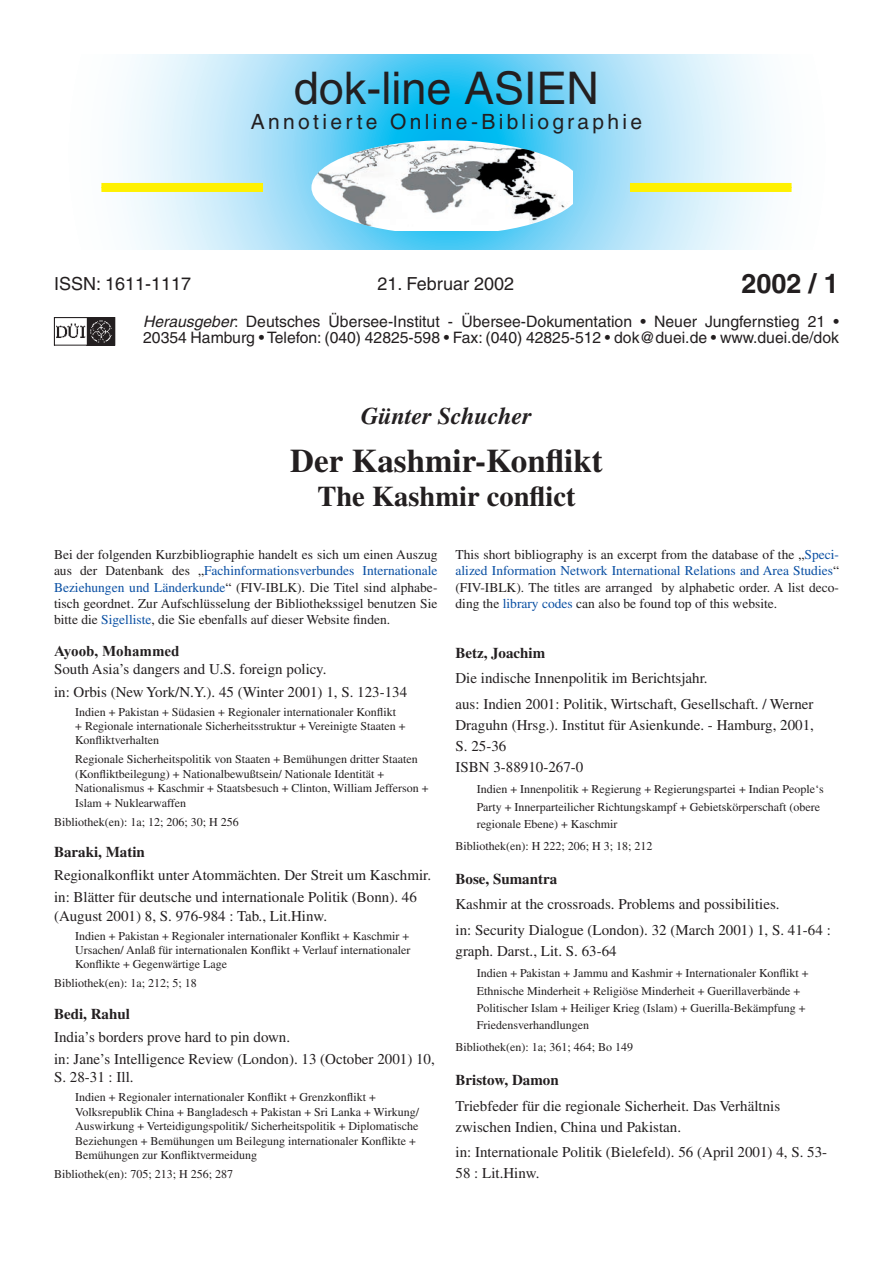
<style>
.page{position:relative;width:893px;height:1263px;background:#fff}
.page>*{position:absolute;margin:0;border:0;box-sizing:border-box;transform-origin:0 0}
.kopf-titel{font:45px "Helvetica";color:#231f20}
.titel{font:700 33px "Times";color:#231f20}
.titel-engl{font:700 28.5px "Times";color:#231f20}
.ausgabe{font:700 27px "Helvetica";color:#231f20}
.autor{font:italic 700 24px "Times";color:#231f20}
.kopf-untertitel{font:21px "Helvetica";letter-spacing:.16em;color:#231f20}
.issn{font:18px "Helvetica";color:#231f20}
.datum{font:18px "Helvetica";color:#231f20}
.herausgeber{font:15.75px/16.5px "Helvetica";color:#231f20}
.t1{font:15px/20.9px "Times";color:#231f20}
.t2{font:700 15px "Times";color:#231f20}
.t3{font:700 15px "Times New Roman";color:#231f20}
.vortext{font:13.5px/16.2px "Times";color:#231f20;text-align:justify}
.t4{font:12px/14.4px "Times";color:#231f20}
.s1{font-style:italic}
.s2{color:#094fa3}
</style>
<div class="page">
<svg style="left:122px;top:54px;width:650px;height:196px;background:#a5e1f8"></svg>
<img style="left:311px;top:140px;width:261px;height:91px">
<div style="left:101px;top:183px;width:162px;height:9px;background:#fff101"></div>
<div style="left:630px;top:183px;width:162px;height:9px;background:#fff101"></div>
<img style="left:56px;top:319px;width:57px;height:24px">
<div style="left:54px;top:317px;width:61px;height:28px;border:1px solid #231f20"></div>
<p class="kopf-titel" style="left:294px;top:62px;width:307px">dok-line ASIEN</p>
<p class="kopf-untertitel" style="left:251px;top:109px;width:393px">Annotierte Online-Bibliographie</p>
<p class="issn" style="left:54px;top:273px;width:139px">ISSN: 1611-1117</p>
<p class="datum" style="left:377px;top:273px;width:138px">21. Februar 2002</p>
<p class="ausgabe" style="left:741px;top:267px;width:99px">2002 / 1</p>
<p class="herausgeber" style="left:143px;top:313px;width:697px"><span class="s1">Herausgeber</span>: Deutsches Übersee-Institut - Übersee-Dokumentation • Neuer Jungfernstieg 21 •<br>20354 Hamburg • Telefon: (040) 42825-598 • Fax: (040) 42825-512 • dok@duei.de • www.duei.de/dok</p>
<p class="autor" style="left:361px;top:402px;width:172px">Günter Schucher</p>
<p class="titel" style="left:290px;top:441px;width:314px">Der Kashmir-Konflikt</p>
<p class="titel-engl" style="left:317px;top:480px;width:260px">The Kashmir conflict</p>
<p class="vortext" style="left:54px;top:546px;width:385px">Bei der folgenden Kurzbibliographie handelt es sich um einen Auszug aus der Datenbank des „<span class="s2">Fachinformationsverbundes Internationale Beziehungen und Länderkunde</span>“ (FIV-IBLK). Die Titel sind alphabe&shy;tisch geordnet. Zur Aufschlüsselung der Bibliothekssigel benutzen Sie bitte die <span class="s2">Sigelliste</span>, die Sie ebenfalls auf dieser Website finden.</p>
<p class="vortext" style="left:455px;top:546px;width:385px">This short bibliography is an excerpt from the database of the „<span class="s2">Speci&shy;alized Information Network International Relations and Area Studies</span>“ (FIV-IBLK). The titles are arranged by alphabetic order. A list deco&shy;ding the <span class="s2">library codes</span> can also be found top of this website.</p>
<p class="t3" style="left:54px;top:640px;width:127px">Ayoob, Mohammed</p>
<p class="t1" style="left:54px;top:658px;width:274px">South Asia’s dangers and U.S. foreign policy.</p>
<p class="t1" style="left:54px;top:681px;width:355px">in: Orbis (New York/N.Y.). 45 (Winter 2001) 1, S. 123-134</p>
<p class="t4" style="left:75px;top:704px;width:332px">Indien + Pakistan + Südasien + Regionaler internationaler Konflikt + Regionale internationale Sicherheitsstruktur + Vereinigte Staaten +<br>Konfliktverhalten</p>
<p class="t4" style="left:75px;top:752px;width:355px">Regionale Sicherheitspolitik von Staaten + Bemühungen dritter Staaten (Konfliktbeilegung) + Nationalbewußtsein/ Nationale Identität + Nationalismus + Kaschmir + Staatsbesuch + Clinton, William Jefferson + Islam + Nuklearwaffen</p>
<p class="t4" style="left:54px;top:814px;width:186px">Bibliothek(en): 1a; 12; 206; 30; H 256</p>
<p class="t2" style="left:54px;top:843px;width:92px">Baraki, Matin</p>
<p class="t1" style="left:54px;top:864px;width:379px">Regionalkonflikt unter Atommächten. Der Streit um Kaschmir.</p>
<p class="t1" style="left:54px;top:888px;width:364px;line-height:18px">in: Blätter für deutsche und internationale Politik (Bonn). 46 (August 2001) 8, S. 976-984 : Tab., Lit.Hinw.</p>
<p class="t4" style="left:75px;top:928px;width:337px;text-align:justify">Indien + Pakistan + Regionaler internationaler Konflikt + Kaschmir + Ursachen/ Anlaß für internationalen Konflikt + Verlauf internationaler Konflikte + Gegenwärtige Lage</p>
<p class="t4" style="left:54px;top:976px;width:144px">Bibliothek(en): 1a; 212; 5; 18</p>
<p class="t2" style="left:54px;top:1005px;width:77px">Bedi, Rahul</p>
<p class="t1" style="left:54px;top:1026px;width:238px">India’s borders prove hard to pin down.</p>
<p class="t1" style="left:54px;top:1050px;width:382px;line-height:18px">in: Jane’s Intelligence Review (London). 13 (October 2001) 10,<br>S. 28-31 : Ill.</p>
<p class="t4" style="left:75px;top:1090px;width:345px">Indien + Regionaler internationaler Konflikt + Grenzkonflikt + Volksrepublik China + Bangladesch + Pakistan + Sri Lanka + Wirkung/ Auswirkung + Verteidigungspolitik/ Sicherheitspolitik + Diplomatische Beziehungen + Bemühungen um Beilegung internationaler Konflikte + Bemühungen zur Konfliktvermeidung</p>
<p class="t4" style="left:54px;top:1167px;width:181px">Bibliothek(en): 705; 213; H 256; 287</p>
<p class="t2" style="left:455px;top:644px;width:91px">Betz, Joachim</p>
<p class="t1" style="left:455px;top:668px;width:254px">Die indische Innenpolitik im Berichtsjahr.</p>
<p class="t1" style="left:455px;top:693px;width:360px">aus: Indien 2001: Politik, Wirtschaft, Gesellschaft. / Werner Draguhn (Hrsg.). Institut für Asienkunde. - Hamburg, 2001, S. 25-36<br>ISBN 3-88910-267-0</p>
<p class="t4" style="left:477px;top:780px;width:349px;line-height:17.2px">Indien + Innenpolitik + Regierung + Regierungspartei + Indian People‘s<br>Party + Innerparteilicher Richtungskampf + Gebietskörperschaft (obere regionale Ebene) + Kaschmir</p>
<p class="t4" style="left:455px;top:838px;width:199px">Bibliothek(en): H 222; 206; H 3; 18; 212</p>
<p class="t2" style="left:455px;top:870px;width:103px">Bose, Sumantra</p>
<p class="t1" style="left:455px;top:894px;width:326px">Kashmir at the crossroads. Problems and possibilities.</p>
<p class="t1" style="left:455px;top:919px;width:377px">in: Security Dialogue (London). 32 (March 2001) 1, S. 41-64 : graph. Darst., Lit. S. 63-64</p>
<p class="t4" style="left:477px;top:965px;width:333px;line-height:17.2px">Indien + Pakistan + Jammu and Kashmir + Internationaler Konflikt + Ethnische Minderheit + Religiöse Minderheit + Guerillaverbände + Politischer Islam + Heiliger Krieg (Islam) + Guerilla-Bekämpfung + Friedensverhandlungen</p>
<p class="t4" style="left:455px;top:1040px;width:179px">Bibliothek(en): 1a; 361; 464; Bo 149</p>
<p class="t2" style="left:455px;top:1071px;width:105px">Bristow, Damon</p>
<p class="t1" style="left:455px;top:1095px;width:326px">Triebfeder für die regionale Sicherheit. Das Verhältnis zwischen Indien, China und Pakistan.</p>
<p class="t1" style="left:455px;top:1141px;width:373px">in: Internationale Politik (Bielefeld). 56 (April 2001) 4, S. 53-<br>58 : Lit.Hinw.</p>
</div>
